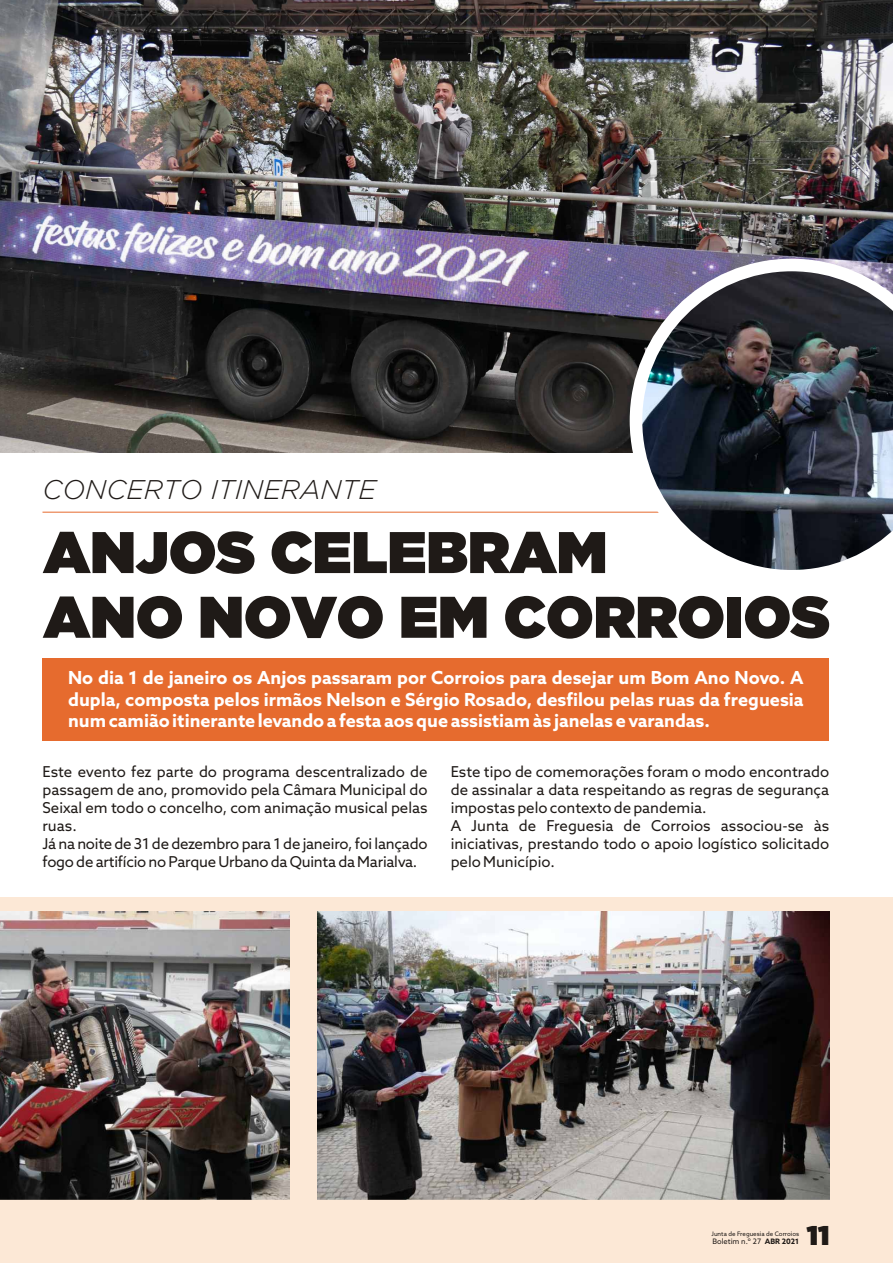
<style>
.page{position:relative;width:893px;height:1263px;background:#fff}
.page>*{position:absolute;margin:0;border:0;box-sizing:border-box;transform-origin:0 0}
.t1{font:700 58.5px/64.7px "Gotham Ultra";color:#1f1a17}
.t2{font:italic 300 27px "Gotham";color:#1f1a17}
.t3{font:700 27px "Gotham Ultra";color:#1f1a17}
.t4{font:700 18px/21.6px "Azo Sans";color:#fff;text-align:justify}
.t5{font:15px/18px "Azo Sans";color:#1f1a17}
.t6{font:7.5px "Azo Sans";color:#1f1a17}
.t7{font:6.15px "Azo Sans";color:#1f1a17}
.s1{font-weight:700}
</style>
<div class="page">
<div style="left:0;top:898px;width:893px;height:365px;background:#fce8d6"></div>
<img style="left:0;top:0;width:893px;height:452px">
<hr style="left:42px;top:512px;width:787px;height:1px;background:#e66b2e">
<div style="left:42px;top:658px;width:787px;height:83px;background:#e66b2e"></div>
<img style="left:317px;top:911px;width:512px;height:288px">
<img style="left:0;top:911px;width:289px;height:288px">
<svg style="left:630px;top:259px;width:263px;height:254px"></svg>
<img style="left:642px;top:271px;width:251px;height:299px">
<h2 class="t2" style="left:42px;top:479px;width:335px">CONCERTO ITINERANTE</h2>
<h1 class="t1" style="left:43px;top:524px;width:788px">ANJOS CELEBRAM<br>ANO NOVO EM CORROIOS</h1>
<p class="t4" style="left:68px;top:668px;width:737px">No dia 1 de janeiro os Anjos passaram por Corroios para desejar um Bom Ano Novo. A dupla, composta pelos irmãos Nelson e Sérgio Rosado, desfilou pelas ruas da freguesia num camião itinerante levando a festa aos que assistiam às janelas e varandas.</p>
<p class="t5" style="left:42px;top:764px;width:387px">Este evento fez parte do programa descentralizado de passagem de ano, promovido pela Câmara Municipal do Seixal em todo o concelho, com animação musical pelas ruas.<br>Já na noite de 31 de dezembro para 1 de janeiro, foi lançado fogo de artifício no Parque Urbano da Quinta da Marialva.</p>
<p class="t5" style="left:451px;top:764px;width:380px">Este tipo de comemorações foram o modo encontrado de assinalar a data respeitando as regras de segurança impostas pelo contexto de pandemia.<br>A Junta de Freguesia de Corroios associou-se às iniciativas, prestando todo o apoio logístico solicitado pelo Município.</p>
<h2 class="t3" style="left:807px;top:1226px;width:24px">11</h2>
<p class="t7" style="left:711px;top:1231px;width:89px">Junta de Freguesia de Corroios</p>
<p class="t6" style="left:712px;top:1238px;width:88px">Boletim n.º 27 <span class="s1">ABR 2021</span></p>
</div>
